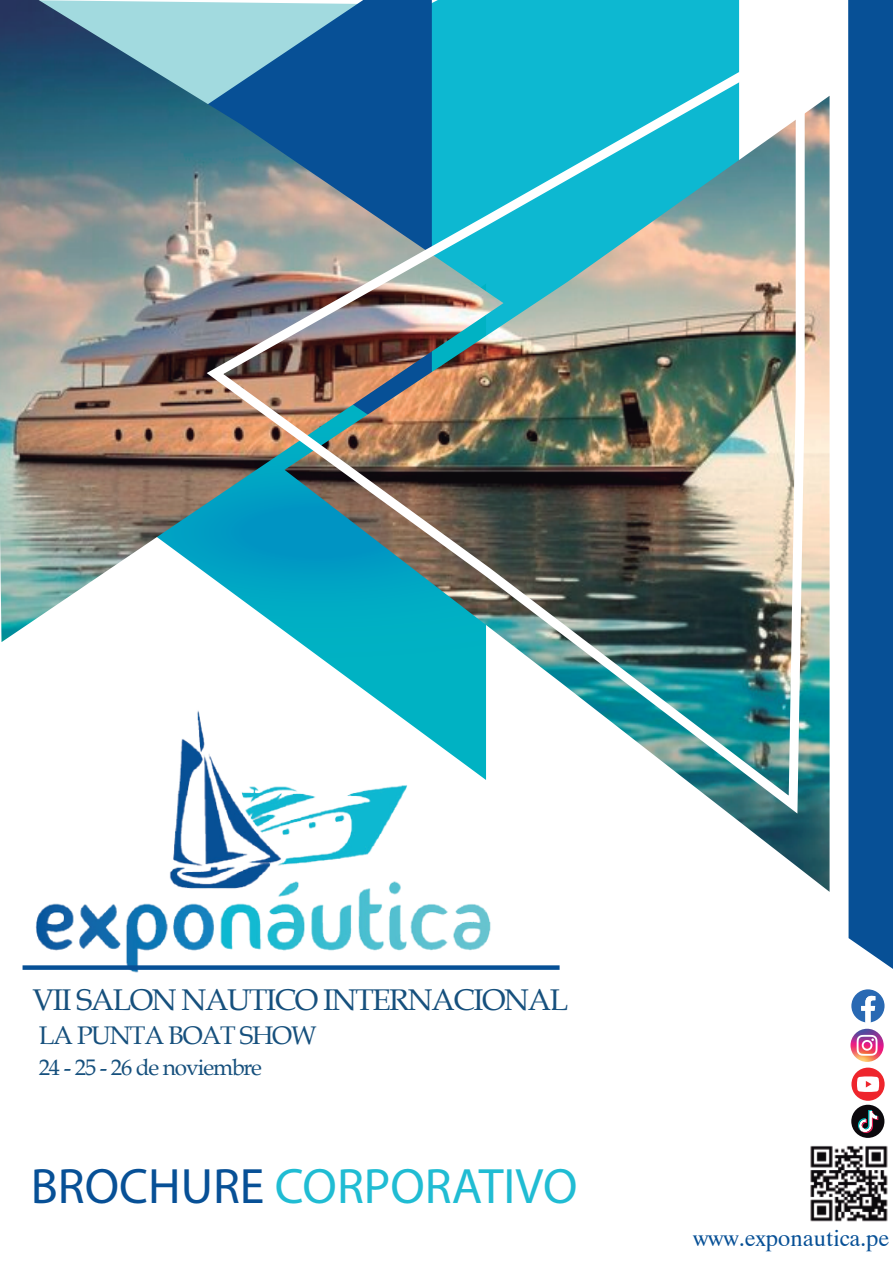
<style>
.page{position:relative;width:893px;height:1263px;background:#fff}
.page>*{position:absolute;margin:0;border:0;box-sizing:border-box;transform-origin:0 0}
.t1{font:49.95px "Myriad Pro";color:#20bcd3}
.t2{font:30px "Book Antiqua";letter-spacing:-.045em;color:#16507d}
.t3{font:25.5px "Book Antiqua";letter-spacing:-.045em;color:#16507d}
.t4{font:22.5px "Book Antiqua";letter-spacing:-.045em;color:#16507d}
.t5{font:22.5px "Dutch 801 BT";color:#075096}
.s1{color:#075096}
</style>
<div class="page">
<svg style="left:848px;top:0;width:45px;height:969px;background:#155a9c"></svg>
<img style="left:810px;top:1145px;width:78px;height:77px">
<img style="left:850px;top:1029px;width:34px;height:33px;border-radius:17px">
<svg style="left:857px;top:1035px;width:20px;height:21px"></svg>
<div style="left:851px;top:1067px;width:34px;height:34px;background:#ee252c;border-radius:50%"></div>
<svg style="left:857px;top:1076px;width:22px;height:16px"></svg>
<div style="left:851px;top:1105px;width:33px;height:33px;background:#0c090d;border-radius:50%"></div>
<svg style="left:858px;top:1110px;width:20px;height:23px"></svg>
<svg style="left:851px;top:989px;width:33px;height:33px"></svg>
<img style="left:35px;top:711px;width:456px;height:262px">
<div style="left:388px;top:958px;width:117px;height:40px;background:#fff"></div>
<div style="left:23px;top:965px;width:537px;height:5px;background:#075096"></div>
<img style="left:285px;top:96px;width:545px;height:796px">
<img style="left:0;top:0;width:503px;height:642px">
<img style="left:198px;top:27px;width:614px;height:795px">
<p class="t2" style="left:33px;top:979px;width:537px">VII SALON NAUTICO INTERNACIONAL</p>
<p class="t3" style="left:39px;top:1017px;width:279px">LA PUNTA BOAT SHOW</p>
<p class="t4" style="left:39px;top:1052px;width:225px">24 - 25 - 26 de noviembre</p>
<h1 class="t1" style="left:31px;top:1155px;width:548px"><span class="s1">BROCHURE</span> CORPORATIVO</h1>
<p class="t5" style="left:693px;top:1224px;width:198px">www.exponautica.pe</p>
</div>
